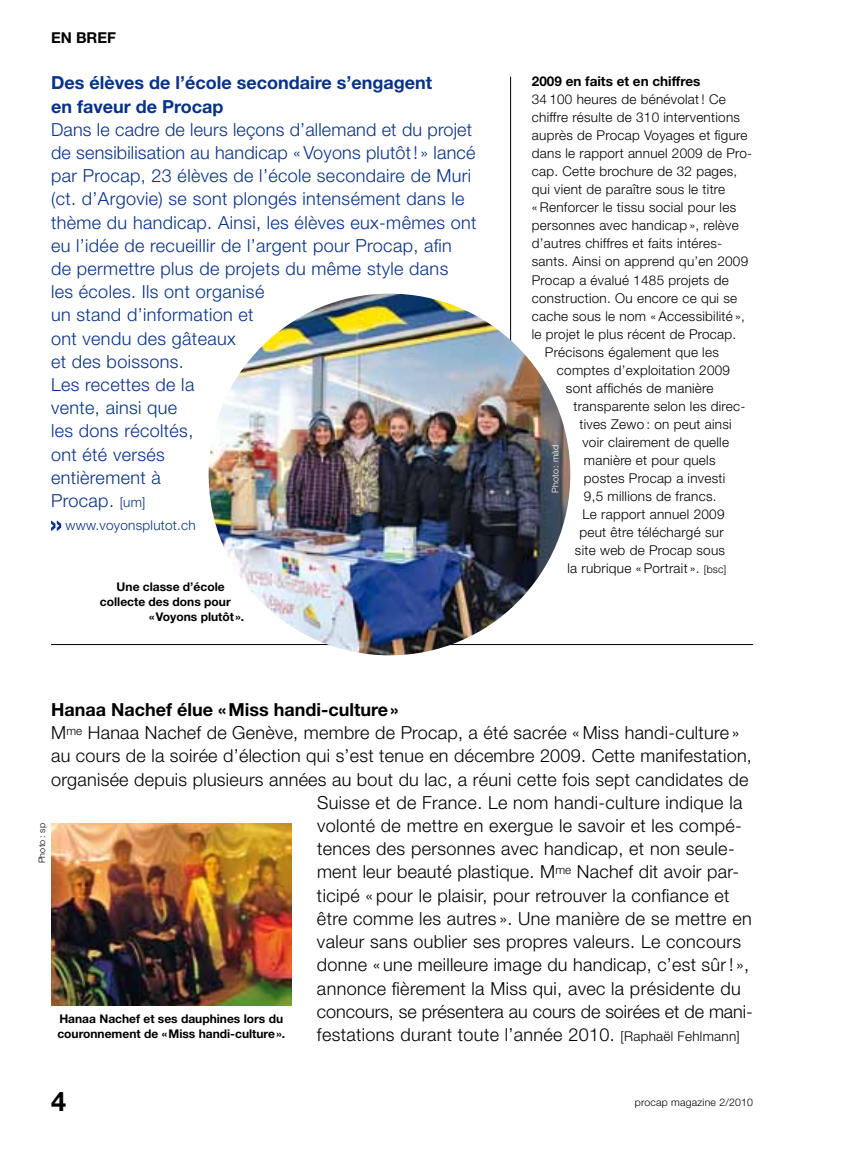
<style>
.page{position:relative;width:851px;height:1149px;background:#fff}
.page>*{position:absolute;margin:0;border:0;box-sizing:border-box;transform-origin:0 0}
.t1{font:700 27px "Helvetica Neue LT";color:#000}
.t2{font:300 18px "Helvetica Neue LT";letter-spacing:.015em;color:#000}
.t3{font:300 18px/23.2px "Helvetica Neue LT";letter-spacing:.02em;color:#073288}
.t4{font:700 18px/23.2px "Helvetica Neue LT";color:#073288}
.t5{font:300 18px "Helvetica Neue LT";letter-spacing:-.005em;color:#000}
.t6{font:700 18px "Helvetica Neue LT";color:#000}
.t7{font:700 15px "Helvetica Neue LT";color:#000}
.t8{font:300 13.5px "Helvetica Neue LT";letter-spacing:.02em;color:#000}
.t9{font:700 13.5px "Helvetica Neue LT";color:#000}
.t10{font:300 13.5px "Helvetica Neue LT";letter-spacing:.02em;color:#073288}
.t11{font:700 12px/15px "Helvetica Neue LT";color:#000}
.t12{font:300 10.5px "Helvetica Neue LT";letter-spacing:.02em;color:#000}
.t13{font:300 9px "Helvetica Neue LT";letter-spacing:.02em;color:#fff}
.t14{font:300 9px "Helvetica Neue LT";letter-spacing:.02em;color:#000}
.s1{font-size:13.5px}
.s2{font-size:10.5px}
</style>
<div class="page">
<hr style="left:510px;top:77px;width:1px;height:446px;background:#000">
<hr style="left:51px;top:644px;width:702px;height:1px;background:#000">
<img style="left:208px;top:293px;width:362px;height:362px;border-radius:181px">
<svg style="left:51px;top:520px;width:10px;height:11px"></svg>
<img style="left:51px;top:823px;width:240px;height:181px">
<p class="t7" style="left:51px;top:28px;width:67px">EN BREF</p>
<h2 class="t4" style="left:51px;top:71px;width:382px">Des élèves de l’école secondaire s’engagent en faveur de Procap</h2>
<p class="t3" style="left:51px;top:117px;width:427px">Dans le cadre de leurs leçons d’allemand et du projet de sensibilisation au handicap « Voyons plutôt ! » lancé par Procap, 23 élèves de l’école secondaire de Muri (ct. d’Argovie) se sont plongés intensément dans le thème du handicap. Ainsi, les élèves eux-mêmes ont eu l’idée de recueillir de l’argent pour Procap, afin<br>de permettre plus de projets du même style dans<br>les écoles. Ils ont organisé<br>un stand d’information et<br>ont vendu des gâteaux<br>et des boissons.<br>Les recettes de la<br>vente, ainsi que<br>les dons récoltés,<br>ont été versés<br>entièrement à<br>Procap. <span class="s1">[um]</span></p>
<p class="t10" style="left:65px;top:517px;width:132px">www.voyonsplutot.ch</p>
<p class="t11" style="left:117px;top:578px;width:109px">Une classe d’école</p>
<p class="t11" style="left:100px;top:593px;width:132px">collecte des dons pour</p>
<p class="t11" style="left:149px;top:608px;width:97px">« Voyons plutôt ».</p>
<p class="t9" style="left:531px;top:73px;width:170px">2009 en faits et en chiffres</p>
<p class="t8" style="left:531px;top:91px;width:195px">34 100 heures de bénévolat ! Ce</p>
<p class="t8" style="left:531px;top:109px;width:210px">chiffre résulte de 310 interventions</p>
<p class="t8" style="left:531px;top:127px;width:217px">auprès de Procap Voyages et figure</p>
<p class="t8" style="left:531px;top:145px;width:222px">dans le rapport annuel 2009 de Pro-</p>
<p class="t8" style="left:531px;top:163px;width:207px">cap. Cette brochure de 32 pages,</p>
<p class="t8" style="left:531px;top:181px;width:195px">qui vient de paraître sous le titre</p>
<p class="t8" style="left:531px;top:199px;width:206px">« Renforcer le tissu social pour les</p>
<p class="t8" style="left:531px;top:217px;width:208px">personnes avec handicap », relève</p>
<p class="t8" style="left:531px;top:235px;width:192px">d’autres chiffres et faits intéres-</p>
<p class="t8" style="left:531px;top:253px;width:218px">sants. Ainsi on apprend qu’en 2009</p>
<p class="t8" style="left:531px;top:271px;width:198px">Procap a évalué 1485 projets de</p>
<p class="t8" style="left:531px;top:289px;width:207px">construction. Ou encore ce qui se</p>
<p class="t8" style="left:531px;top:307px;width:214px">cache sous le nom « Accessibilité »,</p>
<p class="t8" style="left:531px;top:325px;width:206px">le projet le plus récent de Procap.</p>
<p class="t8" style="left:545px;top:343px;width:175px">Précisons également que les</p>
<p class="t8" style="left:557px;top:361px;width:175px">comptes d’exploitation 2009</p>
<p class="t8" style="left:566px;top:379px;width:149px">sont affichés de manière</p>
<p class="t8" style="left:573px;top:397px;width:173px">transparente selon les direc-</p>
<p class="t8" style="left:579px;top:415px;width:154px">tives Zewo : on peut ainsi</p>
<p class="t8" style="left:582px;top:433px;width:148px">voir clairement de quelle</p>
<p class="t8" style="left:584px;top:451px;width:133px">manière et pour quels</p>
<p class="t8" style="left:584px;top:469px;width:143px">postes Procap a -investi</p>
<p class="t8" style="left:584px;top:487px;width:134px">9,5 millions de francs.</p>
<p class="t8" style="left:582px;top:505px;width:143px">Le rapport annuel 2009</p>
<p class="t8" style="left:579px;top:523px;width:146px">peut être téléchargé sur</p>
<p class="t8" style="left:575px;top:541px;width:151px">site web de Procap sous</p>
<p class="t8" style="left:567px;top:559px;width:160px">la rubrique « Portrait ». <span class="s2">[bsc]</span></p>
<p class="t13" style="left:549px;top:493px;width:50px;rotate:-90deg">Photo : màd</p>
<h2 class="t6" style="left:51px;top:698px;width:349px">Hanaa Nachef élue «Miss handi-culture»</h2>
<h2 class="t2" style="left:51px;top:721px;width:689px">M<sup>me</sup> Hanaa Nachef de Genève, membre de Procap, a été sacrée « Miss handi-culture »</h2>
<h2 class="t2" style="left:51px;top:744px;width:702px">au cours de la soirée d’élection qui s’est tenue en décembre 2009. Cette manifestation,</h2>
<h2 class="t2" style="left:51px;top:768px;width:699px">organisée depuis plusieurs années au bout du lac, a réuni cette fois sept candidates de</h2>
<h2 class="t2" style="left:317px;top:791px;width:427px">Suisse et de France. Le nom handi-culture indique la</h2>
<h2 class="t2" style="left:317px;top:814px;width:426px">volonté de mettre en exergue le savoir et les compé-</h2>
<h2 class="t2" style="left:317px;top:837px;width:419px">tences des personnes avec handicap, et non seule-</h2>
<h2 class="t2" style="left:317px;top:860px;width:423px">ment leur beauté plastique. M<sup>me</sup> Nachef dit avoir par-</h2>
<h2 class="t2" style="left:317px;top:884px;width:414px">ticipé « pour le plaisir, pour retrouver la confiance et</h2>
<h2 class="t2" style="left:317px;top:907px;width:436px">être comme les autres ». Une manière de se mettre en</h2>
<h2 class="t2" style="left:317px;top:930px;width:425px">valeur sans oublier ses propres valeurs. Le concours</h2>
<h2 class="t2" style="left:317px;top:953px;width:433px">donne « une meilleure image du handicap, c’est sûr ! »,</h2>
<h2 class="t2" style="left:317px;top:976px;width:425px">annonce fièrement la Miss qui, avec la présidente du</h2>
<h2 class="t5" style="left:317px;top:999px;width:437px">concours, se présentera au cours de soirées et de mani-</h2>
<h2 class="t2" style="left:317px;top:1023px;width:424px">festations durant toute l’année 2010. <span class="s1">[Raphaël Fehlmann]</span></h2>
<p class="t14" style="left:36px;top:863px;width:42px;rotate:-90deg">Photo : sp</p>
<p class="t11" style="left:57px;top:1010px;width:229px">Hanaa Nachef et ses dauphines lors du couronnement de «Miss handi-culture».</p>
<h1 class="t1" style="left:51px;top:1083px;width:17px">4</h1>
<p class="t12" style="left:634px;top:1095px;width:120px">procap magazine 2/2010</p>
</div>
